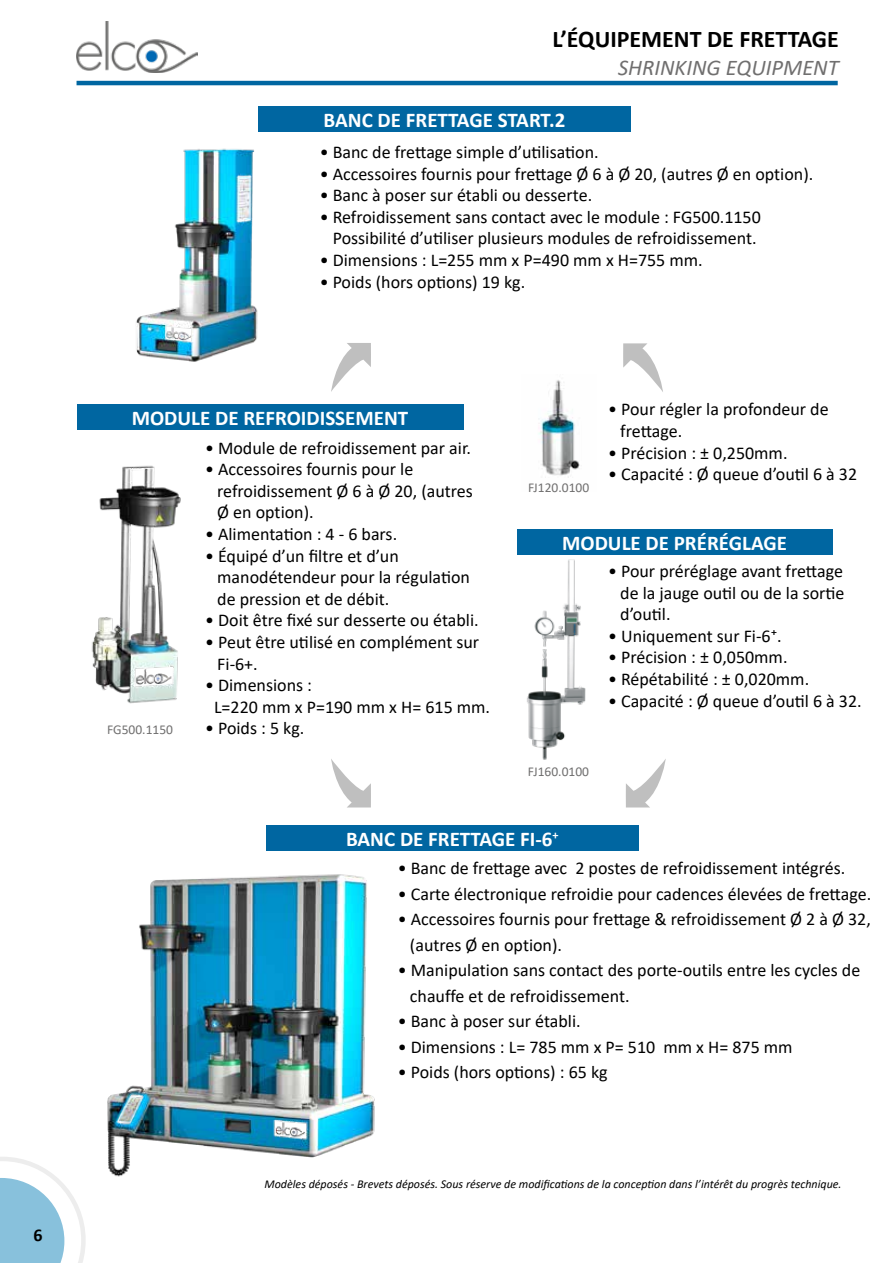
<style>
.page{position:relative;width:893px;height:1263px;background:#fff}
.page>*{position:absolute;margin:0;border:0;box-sizing:border-box;transform-origin:0 0}
.t1{font:700 24px "Calibri";color:#000}
.t2{font:italic 22.5px "Calibri";color:#706f6f}
.t3{font:700 21px "Calibri";color:#fff}
.t4{font:18px/21.6px "Calibri";color:#000}
.t5{font:700 18px "Calibri";color:#000}
.t6{font:13.5px "Calibri";color:#706f6f}
.t7{font:italic 12px "Calibri";color:#000}
</style>
<div class="page">
<svg style="left:0;top:1157px;width:86px;height:106px"></svg>
<img style="left:527px;top:559px;width:59px;height:201px">
<img style="left:136px;top:148px;width:122px;height:214px">
<img style="left:538px;top:380px;width:42px;height:98px">
<div style="left:259px;top:106px;width:372px;height:26px;background:#0066a1"></div>
<div style="left:266px;top:825px;width:372px;height:25px;background:#0066a1"></div>
<div style="left:77px;top:404px;width:386px;height:25px;background:#0066a1"></div>
<div style="left:517px;top:529px;width:315px;height:26px;background:#0066a1"></div>
<svg style="left:331px;top:759px;width:40px;height:49px"></svg>
<svg style="left:623px;top:343px;width:40px;height:49px"></svg>
<svg style="left:331px;top:343px;width:40px;height:49px"></svg>
<svg style="left:625px;top:759px;width:41px;height:49px"></svg>
<img style="left:91px;top:465px;width:90px;height:239px">
<img style="left:107px;top:874px;width:268px;height:303px">
<img style="left:77px;top:21px;width:120px;height:51px">
<hr style="left:77px;top:81px;width:761px;height:4px;background:#0066a1">
<p class="t5" style="left:33px;top:1222px;width:11px">6</p>
<h1 class="t1" style="left:552px;top:22px;width:288px">L’ÉQUIPEMENT DE FRETTAGE</h1>
<p class="t2" style="left:618px;top:52px;width:222px">SHRINKING EQUIPMENT</p>
<p class="t3" style="left:324px;top:105px;width:243px">BANC DE FRETTAGE START.2</p>
<p class="t4" style="left:320px;top:141px;width:281px">• Banc de frettage simple d’utilisation.</p>
<p class="t4" style="left:320px;top:162px;width:495px">• Accessoires fournis pour frettage Ø 6 à Ø 20, (autres Ø en option).</p>
<p class="t4" style="left:320px;top:184px;width:274px">• Banc à poser sur établi ou desserte.</p>
<p class="t4" style="left:320px;top:206px;width:443px;text-align:center">• Refroidissement sans contact avec le module : FG500.1150<br>Possibilité d’utiliser plusieurs modules de refroidissement.</p>
<p class="t4" style="left:320px;top:249px;width:385px">• Dimensions : L=255 mm x P=490 mm x H=755 mm.</p>
<p class="t4" style="left:320px;top:270px;width:207px">• Poids (hors options) 19 kg.</p>
<p class="t3" style="left:132px;top:403px;width:278px">MODULE DE REFROIDISSEMENT</p>
<p class="t6" style="left:107px;top:720px;width:67px">FG500.1150</p>
<p class="t4" style="left:205px;top:436px;width:267px">• Module de refroidissement par air.</p>
<p class="t4" style="left:217px;top:458px;width:257px;text-indent:-12px">• Accessoires fournis pour le refroidissement Ø 6 à Ø 20, (autres<br>Ø en option).</p>
<p class="t4" style="left:205px;top:523px;width:194px">• Alimentation : 4 - 6 bars.</p>
<p class="t4" style="left:217px;top:544px;width:254px;text-indent:-12px">• Équipé d’un filtre et d’un manodétendeur pour la régulation de pression et de débit.</p>
<p class="t4" style="left:205px;top:609px;width:275px">• Doit être fixé sur desserte ou établi.</p>
<p class="t4" style="left:217px;top:631px;width:263px;text-indent:-12px">• Peut être utilisé en complément sur<br>Fi-6+.</p>
<p class="t4" style="left:214px;top:674px;width:278px;text-indent:-9px">• Dimensions :<br>L=220 mm x P=190 mm x H= 615 mm.</p>
<p class="t4" style="left:205px;top:717px;width:101px">• Poids : 5 kg.</p>
<p class="t6" style="left:528px;top:478px;width:63px">FJ120.0100</p>
<p class="t4" style="left:620px;top:398px;width:210px;text-indent:-12px">• Pour régler la profondeur de frettage.</p>
<p class="t4" style="left:608px;top:441px;width:181px">• Précision : ± 0,250mm.</p>
<p class="t4" style="left:608px;top:463px;width:251px">• Capacité : Ø queue d’outil 6 à 32</p>
<p class="t3" style="left:562px;top:528px;width:226px">MODULE DE PRÉRÉGLAGE</p>
<p class="t4" style="left:620px;top:560px;width:226px;text-align:justify;text-indent:-12px">• Pour préréglage avant frettage de la jauge outil ou de la sortie d’outil.</p>
<p class="t4" style="left:608px;top:624px;width:175px">• Uniquement sur Fi-6⁺.</p>
<p class="t4" style="left:608px;top:646px;width:181px">• Précision : ± 0,050mm.</p>
<p class="t4" style="left:608px;top:668px;width:203px">• Répétabilité : ± 0,020mm.</p>
<p class="t4" style="left:608px;top:689px;width:255px">• Capacité : Ø queue d’outil 6 à 32.</p>
<p class="t6" style="left:528px;top:762px;width:63px">FJ160.0100</p>
<p class="t3" style="left:346px;top:824px;width:214px">BANC DE FRETTAGE FI-6<sup>+</sup></p>
<p class="t4" style="left:398px;top:857px;width:449px">• Banc de frettage avec 2 postes de refroidissement intégrés.</p>
<p class="t4" style="left:398px;top:882px;width:475px">• Carte électronique refroidie pour cadences élevées de frettage.</p>
<p class="t4" style="left:410px;top:906px;width:462px;line-height:25.5px;text-indent:-12px">• Accessoires fournis pour frettage &amp; refroidissement Ø 2 à Ø 32, (autres Ø en option).</p>
<p class="t4" style="left:410px;top:957px;width:452px;line-height:25.5px;text-indent:-12px">• Manipulation sans contact des porte-outils entre les cycles de chauffe et de refroidissement.</p>
<p class="t4" style="left:398px;top:1010px;width:184px">• Banc à poser sur établi.</p>
<p class="t4" style="left:398px;top:1035px;width:396px">• Dimensions : L= 785 mm x P= 510 mm x H= 875 mm</p>
<p class="t4" style="left:398px;top:1061px;width:211px">• Poids (hors options) : 65 kg</p>
<p class="t7" style="left:265px;top:1176px;width:579px">Modèles déposés - Brevets déposés. Sous réserve de modifications de la conception dans l’intérêt du progrès technique.</p>
</div>
